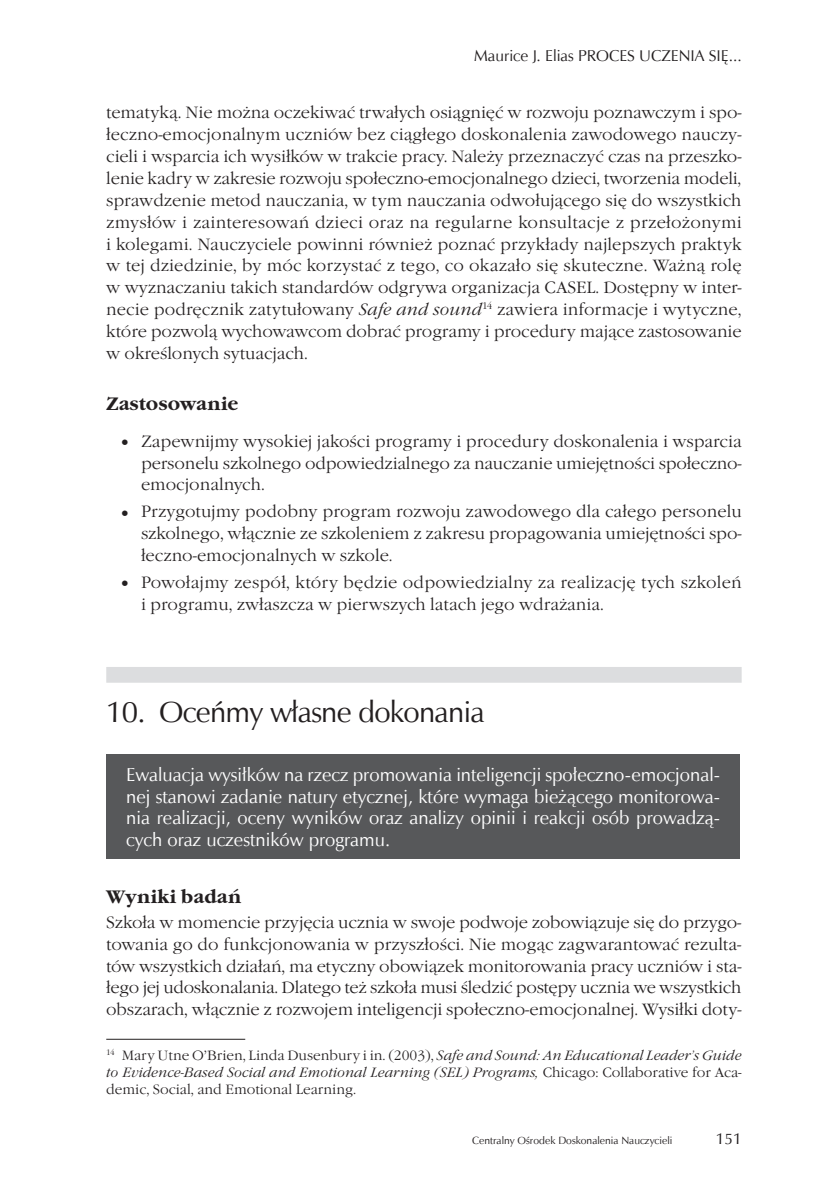
<style>
.page{position:relative;width:838px;height:1185px;background:#fff}
.page>*{position:absolute;margin:0;border:0;box-sizing:border-box;transform-origin:0 0}
.t1{font:29.75px "Zapf Humnst EU";letter-spacing:-.025em;color:#231f20}
.t2{font:18.72px/21.9px "Zapf Humnst EU";color:#fff;text-align:justify}
.t3{font:700 18.72px "Garamond Itc TOT";color:#231f20}
.t4{font:16.97px/21.9px "Garamond Itc TOT Ligh";letter-spacing:-.005em;color:#231f20;text-align:justify}
.t5{font:15.75px "Zapf Humnst EU";color:#231f20}
.t6{font:14px "Garamond Itc TOT Ligh";color:#231f20}
.t7{font:14px "Garamond Itc TOT Ligh Ital";color:#231f20}
.t8{font:10.5px "Zapf Humnst EU";color:#231f20}
.s1{font-family:"Garamond Itc TOT Ligh Ital"}
.s2{font-family:"Garamond Itc TOT Ligh"}
</style>
<div class="page">
<div style="left:106px;top:667px;width:635px;height:16px;background:#dcdddf"></div>
<div style="left:106px;top:754px;width:633px;height:104px;background:#57585a"></div>
<hr style="left:106px;top:1039px;width:139px;height:1px;background:#231f20">
<p class="t5" style="left:474px;top:46px;width:133px">Maurice J. Elias Proce</p>
<p class="t5" style="left:627px;top:46px;width:116px">s uczen ia się...</p>
<p class="t4" style="left:106px;top:102px;width:637px">tematyką. Nie można oczekiwać trwałych osiągnięć w rozwoju poznawczym i spo&shy;łeczno-emocjonalnym uczniów bez ciągłego doskonalenia zawodowego nauczy&shy;cieli i wsparcia ich wysiłków w trakcie pracy. Należy przeznaczyć czas na przeszko&shy;lenie kadry w zakresie rozwoju społeczno-emocjonalnego dzieci, tworzenia modeli, sprawdzenie metod nauczania, w tym nauczania odwołującego się do wszystkich zmysłów i zainteresowań dzieci oraz na regularne konsultacje z przełożonymi i kolegami. Nauczyciele powinni również poznać przykłady najlepszych praktyk w tej dziedzinie, by móc korzystać z tego, co okazało się skuteczne. Ważną rolę w wyznaczaniu takich standardów odgrywa organizacja CASEL. Dostępny w inter&shy;necie podręcznik zatytułowany <span class="s1">Safe and sound</span><sup>14</sup> zawiera informacje i wytyczne, które pozwolą wychowawcom dobrać programy i procedury mające zastosowanie w określonych sytuacjach.</p>
<p class="t3" style="left:106px;top:393px;width:134px">Zastosowanie</p>
<p class="t4" style="left:141px;top:430px;width:602px;text-indent:-20px">●● Zapewnijmy wysokiej jakości programy i procedury doskonalenia i wsparcia personelu szkolnego odpowiedzialnego za nauczanie umiejętności społeczno&shy;emocjonalnych.</p>
<p class="t4" style="left:141px;top:501px;width:602px;text-indent:-20px">●● Przygotujmy podobny program rozwoju zawodowego dla całego personelu szkolnego, włącznie ze szkoleniem z zakresu propagowania umiejętności spo&shy;łeczno-emocjonalnych w szkole.</p>
<p class="t4" style="left:141px;top:571px;width:602px;text-indent:-20px">●● Powołajmy zespół, który będzie odpowiedzialny za realizację tych szkoleń i programu, zwłaszcza w pierwszych latach jego wdrażania.</p>
<h1 class="t1" style="left:106px;top:694px;width:380px">10. Oceńmy własne dokonania</h1>
<p class="t2" style="left:126px;top:763px;width:595px">Ewaluacja wysiłków na rzecz promowania inteligencji społeczno-emocjonal&shy;nej stanowi zadanie natury etycznej, które wymaga bieżącego monitorowa&shy;nia realizacji, oceny wyników oraz analizy opinii i reakcji osób prowadzą&shy;cych oraz uczestników programu.</p>
<p class="t3" style="left:106px;top:885px;width:136px">Wyniki badań</p>
<p class="t4" style="left:106px;top:911px;width:636px">Szkoła w momencie przyjęcia ucznia w swoje podwoje zobowiązuje się do przygo&shy;towania go do funkcjonowania w przyszłości. Nie mogąc zagwarantować rezulta&shy;tów wszystkich działań, ma etyczny obowiązek monitorowania pracy uczniów i sta&shy;łego jej udoskonalania. Dlatego też szkoła musi śledzić postępy ucznia we wszystkich obszarach, włącznie z rozwojem inteligencji społeczno-emocjonalnej. Wysiłki doty-</p>
<p class="t6" style="left:106px;top:1047px;width:636px"><sup>14</sup> Mary Utne O’Brien, Linda Dusenbury i in. (2003), <span class="s1">Safe and Sound: An Educational Leader’s Guide</span></p>
<p class="t7" style="left:106px;top:1064px;width:636px">to Evidence-Based Social and Emotional Learning (SEL) Programs, <span class="s2">Chicago: Collaborative for Aca-</span></p>
<p class="t6" style="left:106px;top:1081px;width:251px">demic, Social, and Emotional Learning.</p>
<p class="t8" style="left:472px;top:1133px;width:202px">Centralny Ośrodek Doskonalenia Nauczycieli</p>
<p class="t5" style="left:715px;top:1128px;width:27px">151</p>
</div>
